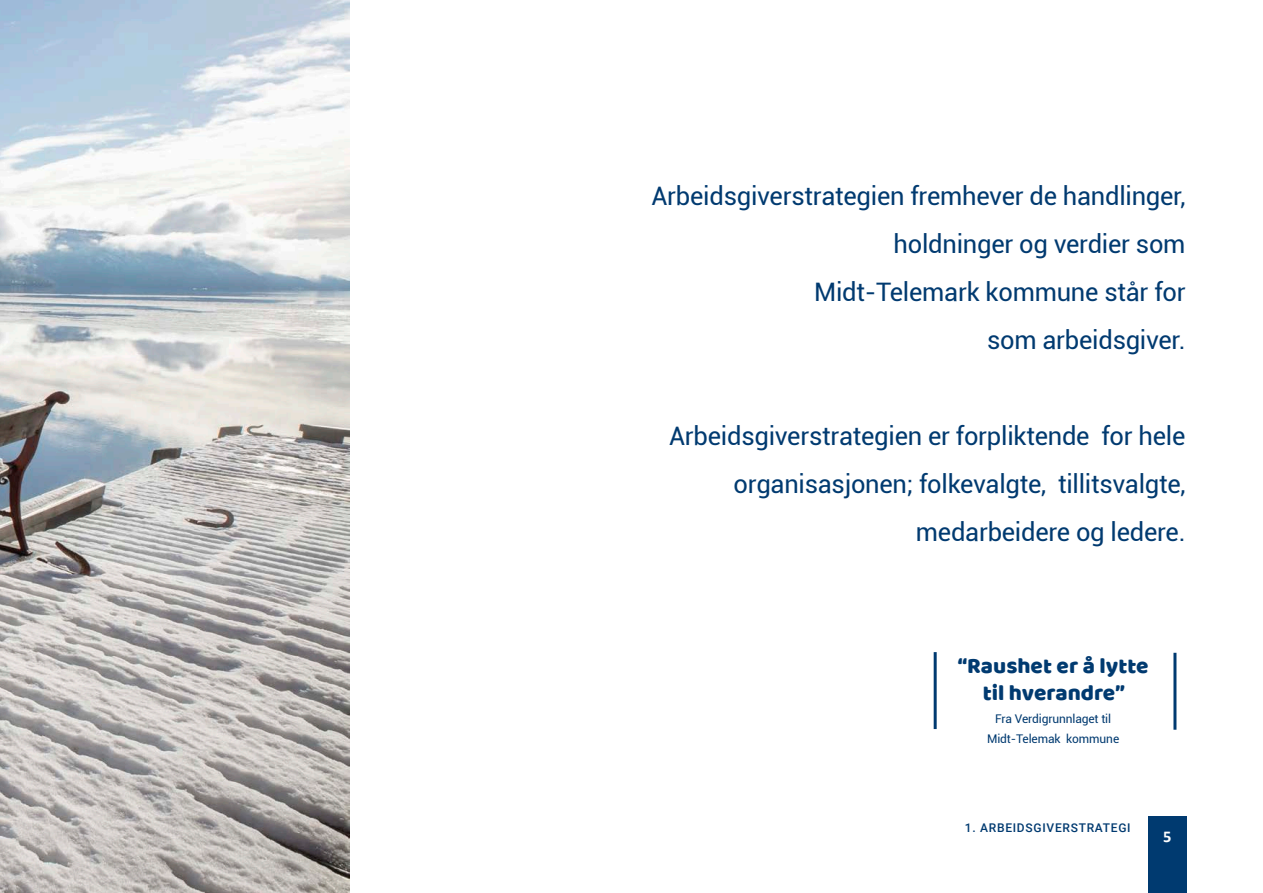
<style>
.page{position:relative;width:1263px;height:893px;background:#fff}
.page>*{position:absolute;margin:0;border:0;box-sizing:border-box;transform-origin:0 0}
.t1{font:25.5px "Roboto";letter-spacing:-.01em;color:#003a70}
.t2{font:22.65px "Baloo";color:#003a70}
.t3{font:700 16.5px "Calibri";color:#fff}
.t4{font:12px "Roboto";letter-spacing:-.01em;color:#003a70}
.t5{font:500 12px "Roboto";letter-spacing:.06em;color:#003a70}
</style>
<div class="page">
<div style="left:1148px;top:816px;width:38px;height:77px;background:#003a70"></div>
<img style="left:0;top:0;width:349px;height:893px">
<hr style="left:0;top:335px;width:1px;height:99px;background:#003a70">
<hr style="left:1173px;top:653px;width:3px;height:77px;background:#003a70">
<hr style="left:934px;top:652px;width:3px;height:77px;background:#003a70">
<p class="t1" style="left:651px;top:178px;width:535px">Arbeidsgiverstrategien fremhever de handlinger,</p>
<p class="t1" style="left:894px;top:226px;width:293px">holdninger og verdier som</p>
<p class="t1" style="left:814px;top:274px;width:373px">Midt-Telemark kommune står for</p>
<p class="t1" style="left:987px;top:322px;width:200px">som arbeidsgiver.</p>
<p class="t1" style="left:669px;top:418px;width:518px">Arbeidsgiverstrategien er forpliktende for hele</p>
<p class="t1" style="left:734px;top:466px;width:453px">organisasjonen; folkevalgte, tillitsvalgte,</p>
<p class="t1" style="left:916px;top:514px;width:271px">medarbeidere og ledere.</p>
<p class="t2" style="left:958px;top:652px;width:192px">“Raushet er å lytte</p>
<p class="t2" style="left:983px;top:679px;width:144px">til hverandre”</p>
<p class="t4" style="left:995px;top:710px;width:118px">Fra Verdigrunnlaget til</p>
<p class="t4" style="left:987px;top:730px;width:134px">Midt-Telemak kommune</p>
<p class="t5" style="left:965px;top:820px;width:167px">1. ARBEIDSGIVERSTRATEGI</p>
<p class="t3" style="left:1163px;top:824px;width:10px">5</p>
</div>
